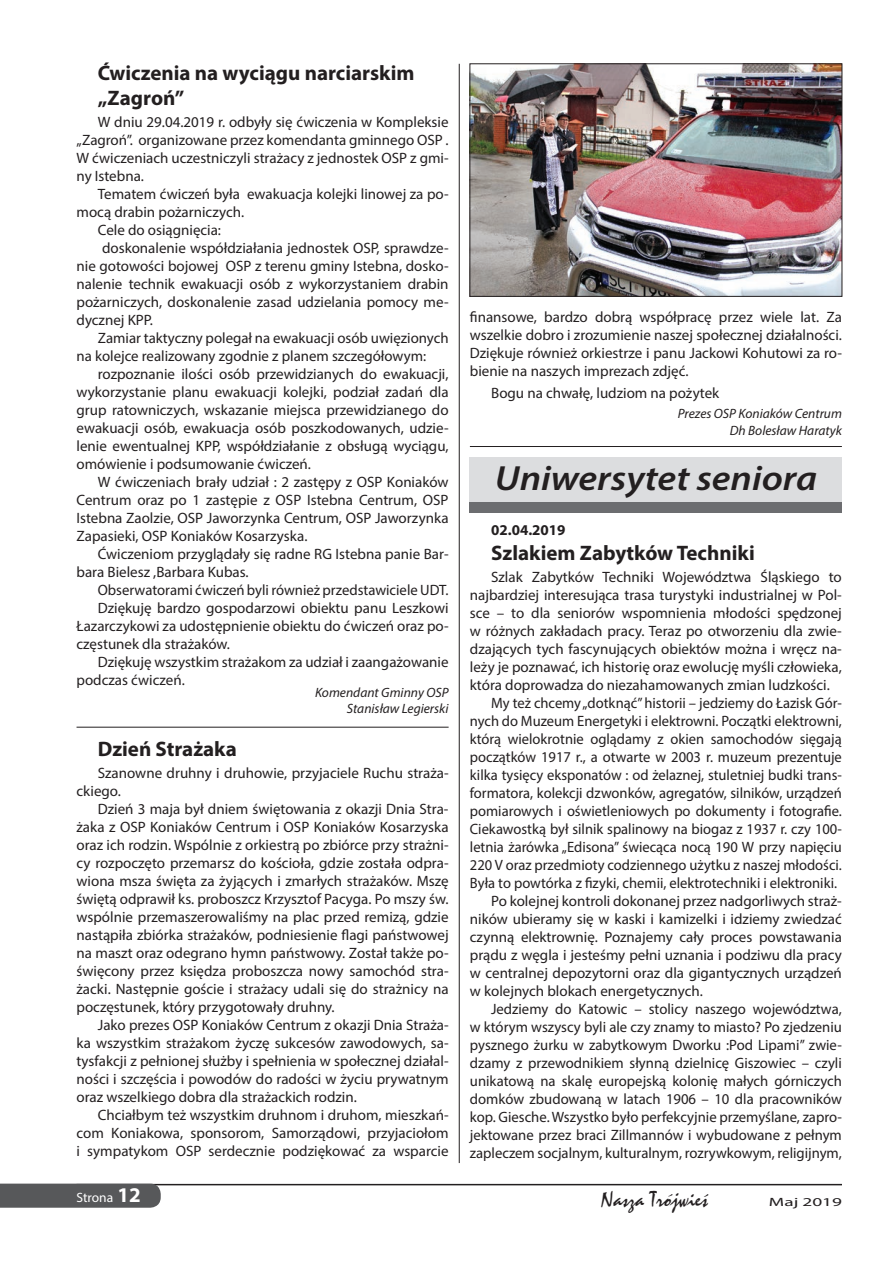
<style>
.page{position:relative;width:893px;height:1263px;background:#fff}
.page>*{position:absolute;margin:0;border:0;box-sizing:border-box;transform-origin:0 0}
.t1{font:italic 600 35.1px "Myriad Pro";color:#231f20;scale:1.11 1}
.t2{font:700 21px/25.2px "Myriad Pro";color:#231f20}
.t3{font:21px "Mystical";color:#231f20}
.t4{font:15px/18px "Myriad Pro";color:#231f20;text-align:justify}
.t5{font:700 15px "Myriad Pro";color:#231f20}
.t6{font:italic 13.5px/16.2px "Myriad Pro";color:#231f20;text-align:right}
.t7{font:13.5px "Myriad Pro";color:#fff}
.t8{font:12px "Myriad Pro";color:#231f20;scale:1.6 1}
.s1{font-weight:700;font-size:21px}
</style>
<div class="page">
<hr style="left:76px;top:1184px;width:766px;height:1px;background:#231f20">
<svg style="left:0;top:1183px;width:161px;height:25px;background:#5e5f61"></svg>
<hr style="left:459px;top:64px;width:1px;height:1099px;background:#231f20">
<img style="left:471px;top:65px;width:369px;height:230px">
<div style="left:469px;top:63px;width:373px;height:234px;border:1px solid #231f20"></div>
<hr style="left:77px;top:727px;width:372px;height:1px;background:#231f20">
<hr style="left:470px;top:446px;width:372px;height:1px;background:#231f20">
<div style="left:470px;top:457px;width:372px;height:56px;background:#6c6d70"></div>
<div style="left:470px;top:457px;width:372px;height:45px;background:#dcdddf"></div>
<h2 class="t2" style="left:98px;top:59px;width:318px">Ćwiczenia na wyciągu narciarskim „Zagroń”</h2>
<p class="t4" style="left:77px;top:113px;width:374px;text-indent:21px">W dniu 29.04.2019 r. odbyły się ćwiczenia w Kompleksie „Zagroń”. organizowane przez komendanta gminnego OSP .<br>W ćwiczeniach uczestniczyli strażacy z jednostek OSP z gmi&shy;ny Istebna.</p>
<p class="t4" style="left:98px;top:185px;width:352px">Tematem ćwiczeń była ewakuacja kolejki linowej za po-</p>
<p class="t4" style="left:77px;top:203px;width:169px">mocą drabin pożarniczych.</p>
<p class="t4" style="left:98px;top:221px;width:125px">Cele do osiągnięcia:</p>
<p class="t4" style="left:102px;top:239px;width:348px">doskonalenie współdziałania jednostek OSP, sprawdze-</p>
<p class="t4" style="left:77px;top:257px;width:374px">nie gotowości bojowej OSP z terenu gminy Istebna, dosko-</p>
<p class="t4" style="left:77px;top:275px;width:374px">nalenie technik ewakuacji osób z wykorzystaniem drabin</p>
<p class="t4" style="left:77px;top:293px;width:374px">pożarniczych, doskonalenie zasad udzielania pomocy me-</p>
<p class="t4" style="left:77px;top:311px;width:78px">dycznej KPP.</p>
<p class="t4" style="left:98px;top:329px;width:352px">Zamiar taktyczny polegał na ewakuacji osób uwięzionych</p>
<p class="t4" style="left:77px;top:347px;width:351px">na kolejce realizowany zgodnie z planem szczegółowym:</p>
<p class="t4" style="left:98px;top:365px;width:352px">rozpoznanie ilości osób przewidzianych do ewakuacji,</p>
<p class="t4" style="left:77px;top:383px;width:374px">wykorzystanie planu ewakuacji kolejki, podział zadań dla</p>
<p class="t4" style="left:77px;top:401px;width:374px">grup ratowniczych, wskazanie miejsca przewidzianego do</p>
<p class="t4" style="left:77px;top:419px;width:374px">ewakuacji osób, ewakuacja osób poszkodowanych, udzie-</p>
<p class="t4" style="left:77px;top:437px;width:374px">lenie ewentualnej KPP, współdziałanie z obsługą wyciągu,</p>
<p class="t4" style="left:77px;top:455px;width:236px">omówienie i podsumowanie ćwiczeń.</p>
<p class="t4" style="left:98px;top:473px;width:352px">W ćwiczeniach brały udział : 2 zastępy z OSP Koniaków</p>
<p class="t4" style="left:77px;top:491px;width:374px">Centrum oraz po 1 zastępie z OSP Istebna Centrum, OSP</p>
<p class="t4" style="left:77px;top:509px;width:374px">Istebna Zaolzie, OSP Jaworzynka Centrum, OSP Jaworzynka</p>
<p class="t4" style="left:77px;top:527px;width:232px">Zapasieki, OSP Koniaków Kosarzyska.</p>
<p class="t4" style="left:98px;top:545px;width:352px">Ćwiczeniom przyglądały się radne RG Istebna panie Bar-</p>
<p class="t4" style="left:77px;top:563px;width:174px">bara Bielesz ,Barbara Kubas.</p>
<p class="t4" style="left:98px;top:581px;width:352px">Obserwatorami ćwiczeń byli również przedstawiciele UDT.</p>
<p class="t4" style="left:98px;top:599px;width:352px">Dziękuję bardzo gospodarzowi obiektu panu Leszkowi</p>
<p class="t4" style="left:77px;top:617px;width:374px">Łazarczykowi za udostępnienie obiektu do ćwiczeń oraz po-</p>
<p class="t4" style="left:77px;top:635px;width:155px">częstunek dla strażaków.</p>
<p class="t4" style="left:98px;top:653px;width:352px">Dziękuję wszystkim strażakom za udział i zaangażowanie</p>
<p class="t4" style="left:77px;top:671px;width:110px">podczas ćwiczeń.</p>
<p class="t6" style="left:315px;top:684px;width:135px">Komendant Gminny OSP<br>Stanisław Legierski</p>
<h2 class="t2" style="left:98px;top:735px;width:141px">Dzień Strażaka</h2>
<p class="t4" style="left:77px;top:764px;width:374px;text-indent:21px">Szanowne druhny i druhowie, przyjaciele Ruchu straża&shy;ckiego.</p>
<p class="t4" style="left:77px;top:800px;width:374px;text-indent:21px">Dzień 3 maja był dniem świętowania z okazji Dnia Stra&shy;żaka z OSP Koniaków Centrum i OSP Koniaków Kosarzyska oraz ich rodzin. Wspólnie z orkiestrą po zbiórce przy strażni&shy;cy rozpoczęto przemarsz do kościoła, gdzie została odpra&shy;wiona msza święta za żyjących i zmarłych strażaków. Mszę świętą odprawił ks. proboszcz Krzysztof Pacyga. Po mszy św. wspólnie przemaszerowaliśmy na plac przed remizą, gdzie nastąpiła zbiórka strażaków, podniesienie flagi państwowej na maszt oraz odegrano hymn państwowy. Został także po&shy;święcony przez księdza proboszcza nowy samochód stra&shy;żacki. Następnie goście i strażacy udali się do strażnicy na poczęstunek, który przygotowały druhny.</p>
<p class="t4" style="left:77px;top:1016px;width:374px;text-indent:21px">Jako prezes OSP Koniaków Centrum z okazji Dnia Straża&shy;ka wszystkim strażakom życzę sukcesów zawodowych, sa&shy;tysfakcji z pełnionej służby i spełnienia w społecznej działal&shy;ności i szczęścia i powodów do radości w życiu prywatnym oraz wszelkiego dobra dla strażackich rodzin.</p>
<p class="t4" style="left:77px;top:1106px;width:374px;text-indent:21px">Chciałbym też wszystkim druhnom i druhom, mieszkań&shy;com Koniakowa, sponsorom, Samorządowi, przyjaciołom i sympatykom OSP serdecznie podziękować za wsparcie</p>
<p class="t4" style="left:470px;top:307px;width:374px">finansowe, bardzo dobrą współpracę przez wiele lat. Za wszelkie dobro i zrozumienie naszej społecznej działalności.<br>Dziękuje również orkiestrze i panu Jackowi Kohutowi za ro&shy;bienie na naszych imprezach zdjęć.</p>
<p class="t4" style="left:491px;top:384px;width:230px">Bogu na chwałę, ludziom na pożytek</p>
<p class="t6" style="left:678px;top:406px;width:166px">Prezes OSP Koniaków Centrum<br>Dh Bolesław Haratyk</p>
<h1 class="t1" style="left:495px;top:456px;width:292px">Uniwersytet seniora</h1>
<p class="t5" style="left:491px;top:520px;width:76px">02.04.2019</p>
<h2 class="t2" style="left:491px;top:540px;width:265px">Szlakiem Zabytków Techniki</h2>
<p class="t4" style="left:491px;top:568px;width:352px">Szlak Zabytków Techniki Województwa Śląskiego to</p>
<p class="t4" style="left:470px;top:586px;width:373px">najbardziej interesująca trasa turystyki industrialnej w Pol-</p>
<p class="t4" style="left:470px;top:604px;width:373px">sce – to dla seniorów wspomnienia młodości spędzonej</p>
<p class="t4" style="left:470px;top:622px;width:373px">w różnych zakładach pracy. Teraz po otworzeniu dla zwie-</p>
<p class="t4" style="left:470px;top:640px;width:373px">dzających tych fascynujących obiektów można i wręcz na-</p>
<p class="t4" style="left:470px;top:658px;width:373px">leży je poznawać, ich historię oraz ewolucję myśli człowieka,</p>
<p class="t4" style="left:470px;top:676px;width:361px">która doprowadza do niezahamowanych zmian ludzkości.</p>
<p class="t4" style="left:491px;top:694px;width:352px">My też chcemy „dotknąć” historii – jedziemy do Łazisk Gór-</p>
<p class="t4" style="left:470px;top:712px;width:373px">nych do Muzeum Energetyki i elektrowni. Początki elektrowni,</p>
<p class="t4" style="left:470px;top:730px;width:373px">którą wielokrotnie oglądamy z okien samochodów sięgają</p>
<p class="t4" style="left:470px;top:748px;width:374px">początków 1917 r., a otwarte w 2003 r. muzeum prezentuje</p>
<p class="t4" style="left:470px;top:766px;width:373px">kilka tysięcy eksponatów : od żelaznej, stuletniej budki trans-</p>
<p class="t4" style="left:470px;top:784px;width:373px">formatora, kolekcji dzwonków, agregatów, silników, urządzeń</p>
<p class="t4" style="left:470px;top:802px;width:373px">pomiarowych i oświetleniowych po dokumenty i fotografie.</p>
<p class="t4" style="left:470px;top:820px;width:373px">Ciekawostką był silnik spalinowy na biogaz z 1937 r. czy 100-</p>
<p class="t4" style="left:470px;top:838px;width:373px">letnia żarówka „Edisona” świecąca nocą 190 W przy napięciu</p>
<p class="t4" style="left:470px;top:856px;width:374px">220 V oraz przedmioty codziennego użytku z naszej młodości.</p>
<p class="t4" style="left:470px;top:874px;width:369px">Była to powtórka z fizyki, chemii, elektrotechniki i elektroniki.</p>
<p class="t4" style="left:491px;top:892px;width:352px">Po kolejnej kontroli dokonanej przez nadgorliwych straż-</p>
<p class="t4" style="left:470px;top:910px;width:373px">ników ubieramy się w kaski i kamizelki i idziemy zwiedzać</p>
<p class="t4" style="left:470px;top:928px;width:373px">czynną elektrownię. Poznajemy cały proces powstawania</p>
<p class="t4" style="left:470px;top:946px;width:373px">prądu z węgla i jesteśmy pełni uznania i podziwu dla pracy</p>
<p class="t4" style="left:470px;top:964px;width:373px">w centralnej depozytorni oraz dla gigantycznych urządzeń</p>
<p class="t4" style="left:470px;top:982px;width:234px">w kolejnych blokach energetycznych.</p>
<p class="t4" style="left:491px;top:1000px;width:352px">Jedziemy do Katowic – stolicy naszego województwa,</p>
<p class="t4" style="left:470px;top:1018px;width:373px">w którym wszyscy byli ale czy znamy to miasto? Po zjedzeniu</p>
<p class="t4" style="left:470px;top:1036px;width:373px">pysznego żurku w zabytkowym Dworku :Pod Lipami” zwie-</p>
<p class="t4" style="left:470px;top:1054px;width:373px">dzamy z przewodnikiem słynną dzielnicę Giszowiec – czyli</p>
<p class="t4" style="left:470px;top:1072px;width:373px">unikatową na skalę europejską kolonię małych górniczych</p>
<p class="t4" style="left:470px;top:1090px;width:373px">domków zbudowaną w latach 1906 – 10 dla pracowników</p>
<p class="t4" style="left:470px;top:1108px;width:373px">kop. Giesche. Wszystko było perfekcyjnie przemyślane, zapro-</p>
<p class="t4" style="left:470px;top:1126px;width:373px">jektowane przez braci Zillmannów i wybudowane z pełnym</p>
<p class="t4" style="left:470px;top:1144px;width:373px">zapleczem socjalnym, kulturalnym, rozrywkowym, religijnym,</p>
<p class="t7" style="left:77px;top:1189px;width:66px">Strona <span class="s1">12</span></p>
<h2 class="t3" style="left:602px;top:1186px;width:108px">Nasza Trójwieœ</h2>
<p class="t8" style="left:769px;top:1194px;width:47px">Maj 2019</p>
</div>
